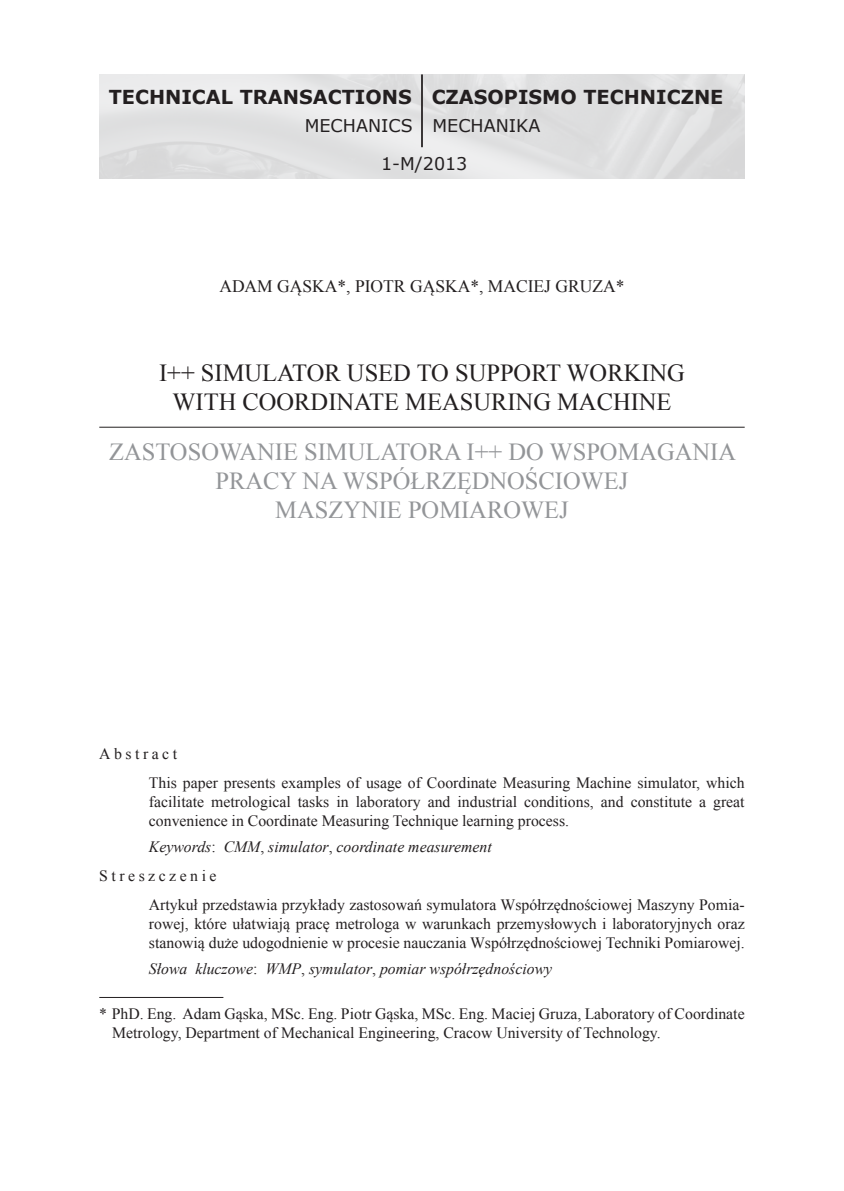
<style>
.page{position:relative;width:844px;height:1191px;background:#fff}
.page>*{position:absolute;margin:0;border:0;box-sizing:border-box;transform-origin:0 0}
.Tytuł_polski{font:24.5px/29.4px "Times New Roman";color:#939598;text-align:center}
.Tytuł_angielski{font:24.5px/29.4px "Times New Roman";color:#231f20;text-align:center}
.t1{font:700 19.25px "Verdana";color:#231f20}
.Nazwisko_autora{font:17.5px "Times New Roman";color:#231f20}
.t2{font:17.5px/37.3px "Verdana";color:#231f20}
.Test_streszczenia_po{font:15.75px/18.9px "Times New Roman";color:#231f20;text-align:justify}
.Test_-_abstract{font:15.75px/18.9px "Times New Roman";color:#231f20;text-align:justify}
.Przypis_angielski{font:15.75px/18.9px "Times New Roman";color:#231f20}
.Słowa_kluczowe{font:italic 15.75px "Times New Roman";color:#231f20}
.Keywords{font:italic 15.75px "Times New Roman";color:#231f20}
.streszczenie{font:15.75px "Times New Roman";letter-spacing:.22em;color:#231f20}
.Abstract{font:15.75px "Times New Roman";letter-spacing:.22em;color:#231f20}
.s1{font-style:normal}
</style>
<div class="page">
<hr style="left:99px;top:997px;width:124px;height:1px;background:#231f20">
<hr style="left:99px;top:427px;width:645px;height:1px;background:#231f20">
<hr style="left:421px;top:74px;width:2px;height:73px;background:#231f20">
<p class="t1" style="left:109px;top:83px;width:304px">TECHNICAL TRANSACTIONS</p>
<p class="t2" style="left:381px;top:107px;width:88px;text-indent:-76px">MECHANICS<br>1-M/2013</p>
<p class="t1" style="left:431px;top:83px;width:293px">CZASOPISMO TECHNICZNE</p>
<p class="t2" style="left:432px;top:107px;width:109px">MECHANIKA</p>
<p class="Nazwisko_autora" style="left:219px;top:274px;width:406px">ADAM GĄSKA*, PIOTR GĄSKA*, MACIEJ GRUZA*</p>
<p class="Tytuł_angielski" style="left:159px;top:358px;width:527px">I++ SIMULATOR USED TO SUPPORT WORKING<br>WITH COORDINATE MEASURING MACHINE</p>
<p class="Tytuł_polski" style="left:109px;top:436px;width:628px">ZASTOSOWANIE SIMULATORA I++ DO WSPOMAGANIA<br>PRACY NA WSPÓŁRZĘDNOŚCIOWEJ<br>MASZYNIE POMIAROWEJ</p>
<p class="Abstract" style="left:99px;top:743px;width:79px">Abstract</p>
<p class="Test_-_abstract" style="left:149px;top:773px;width:597px">This paper presents examples of usage of Coordinate Measuring Machine simulator, which facilitate metrological tasks in laboratory and industrial conditions, and constitute a great convenience in Coordinate Measuring Technique learning process.</p>
<p class="Keywords" style="left:149px;top:836px;width:344px">Keywords<span class="s1">:</span> CMM<span class="s1">,</span> simulator<span class="s1">,</span> coordinate measurement</p>
<p class="streszczenie" style="left:99px;top:865px;width:119px">Streszczenie</p>
<p class="Test_streszczenia_po" style="left:149px;top:895px;width:597px">Artykuł przedstawia przykłady zastosowań symulatora Współrzędnościowej Maszyny Pomia&shy;rowej, które ułatwiają pracę metrologa w warunkach przemysłowych i laboratoryjnych oraz stanowią duże udogodnienie w procesie nauczania Współrzędnościowej Techniki Pomiarowej.</p>
<p class="Słowa_kluczowe" style="left:149px;top:958px;width:404px">Słowa kluczowe<span class="s1">:</span> WMP<span class="s1">,</span> symulator<span class="s1">,</span> pomiar współrzędnościowy</p>
<p class="Przypis_angielski" style="left:112px;top:1004px;width:633px;text-indent:-13px">* PhD. Eng. Adam Gąska, MSc. Eng. Piotr Gąska, MSc. Eng. Maciej Gruza, Laboratory of Coordinate<br>Metrology, Department of Mechanical Engineering, Cracow University of Technology.</p>
</div>
